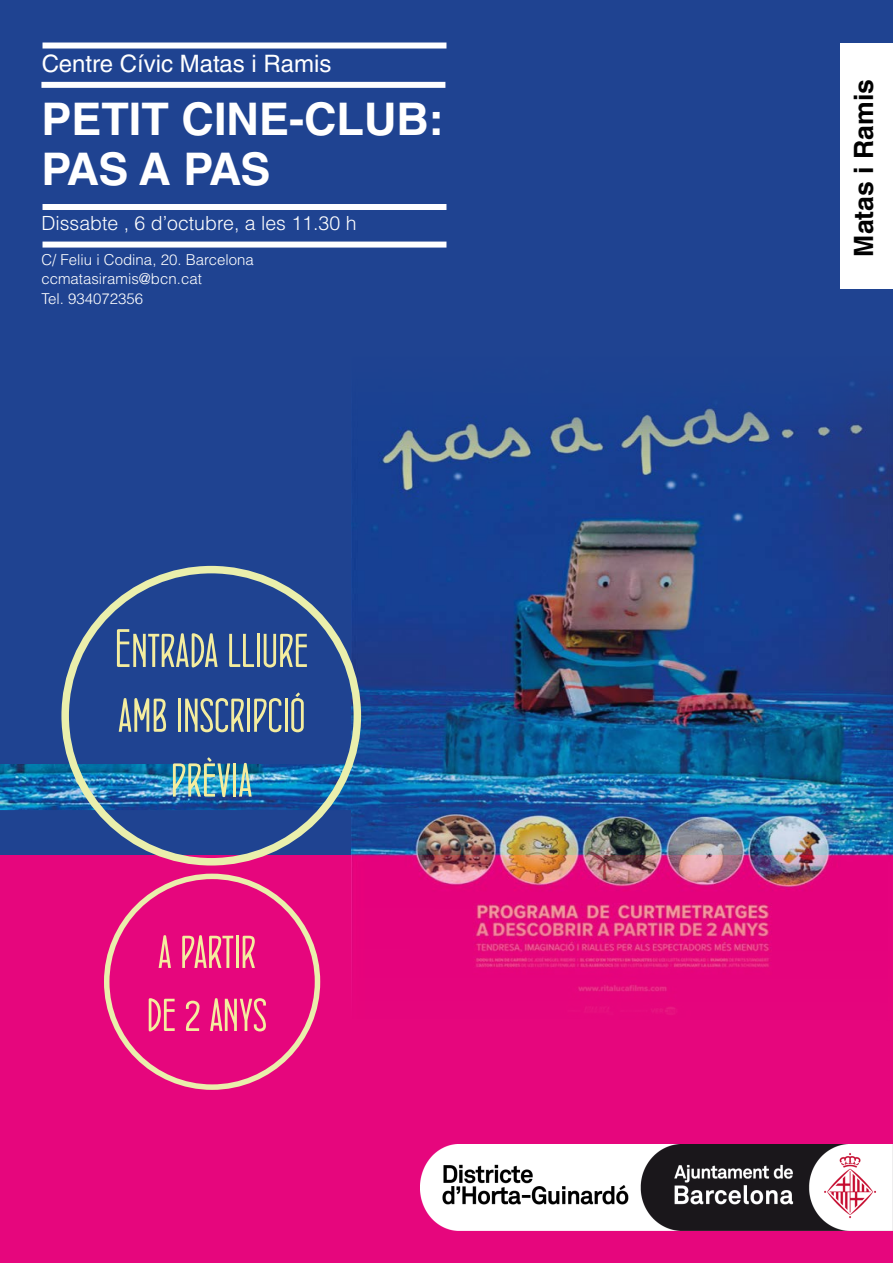
<style>
.page{position:relative;width:893px;height:1263px;background:#fff}
.page>*{position:absolute;margin:0;border:0;box-sizing:border-box;transform-origin:0 0}
.t1{font:54px "Concurso Italian BTN";color:#f4ed9f}
.t2{font:52.5px "Concurso Italian BTN";color:#f4ed9f}
.t3{font:700 45px "Helvetica LT Std";color:#fff}
.t4{font:700 26.55px "Helvetica LT Std";color:#000}
.t5{font:24px "Helvetica LT Std";color:#fff}
.t6{font:300 19.5px "Helvetica LT Std";color:#fff}
.t7{font:300 15px "Helvetica LT Std";color:#fff}
</style>
<div class="page">
<div style="left:0;top:0;width:893px;height:855px;background:#1f4391"></div>
<div style="left:0;top:855px;width:893px;height:408px;background:#e6067d"></div>
<img style="left:351px;top:383px;width:542px;height:632px">
<img style="left:0;top:764px;width:353px;height:46px">
<div style="left:104px;top:874px;width:216px;height:216px;border:5px solid #eaefac;border-radius:50%"></div>
<div style="left:61px;top:566px;width:300px;height:299px;border:8px solid #eaefac;border-radius:50%"></div>
<div style="left:41px;top:82px;width:404px;height:6px;background:#fff"></div>
<div style="left:43px;top:204px;width:403px;height:6px;background:#fff"></div>
<div style="left:43px;top:242px;width:403px;height:6px;background:#fff"></div>
<div style="left:43px;top:43px;width:403px;height:6px;background:#fff"></div>
<img style="left:420px;top:1144px;width:473px;height:86px">
<div style="left:841px;top:43px;width:52px;height:246px;background:#fff"></div>
<p class="t5" style="left:42px;top:50px;width:291px">Centre Cívic Matas i Ramis</p>
<p class="t3" style="left:41px;top:92px;width:404px">PETIT CINE-CLUB:</p>
<p class="t3" style="left:41px;top:141px;width:231px">PAS A PAS</p>
<p class="t6" style="left:41px;top:211px;width:317px">Dissabte , 6 d’octubre, a les 11.30 h</p>
<p class="t7" style="left:41px;top:250px;width:214px">C/ Feliu i Codina, 20. Barcelona</p>
<p class="t7" style="left:41px;top:270px;width:162px">ccmatasiramis@bcn.cat</p>
<p class="t7" style="left:41px;top:289px;width:103px">Tel. 934072356</p>
<p class="t1" style="left:115px;top:623px;width:195px">Entrada lliure</p>
<p class="t1" style="left:118px;top:687px;width:189px">amb inscripció</p>
<p class="t1" style="left:171px;top:752px;width:83px">prèvia</p>
<p class="t2" style="left:158px;top:925px;width:99px">a partir</p>
<p class="t2" style="left:147px;top:988px;width:122px">de 2 anys</p>
<p class="t4" style="left:847px;top:257px;width:179px;rotate:-90deg">Matas i Ramis</p>
</div>
